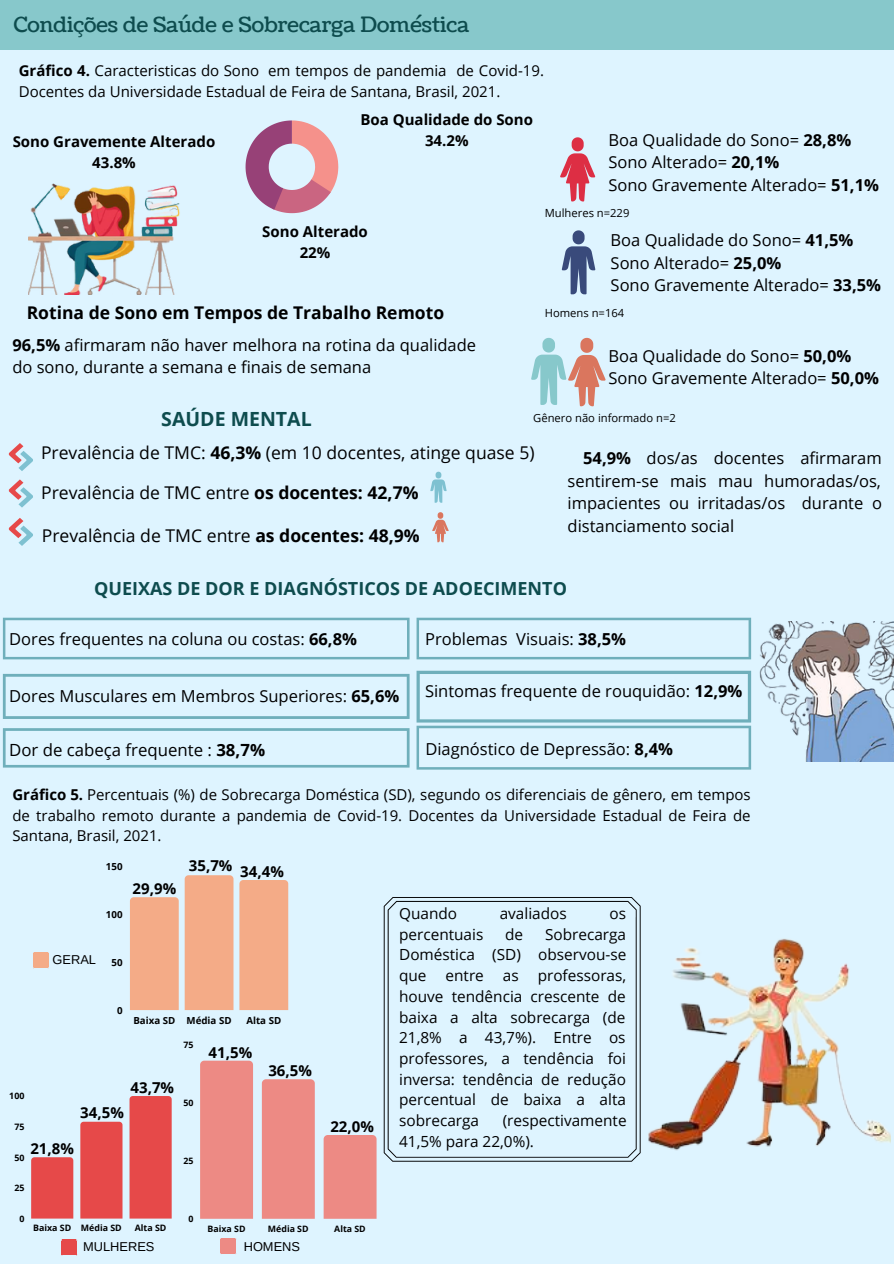
<style>
.page{position:relative;width:894px;height:1264px;background:#fff}
.page>*{position:absolute;margin:0;border:0;box-sizing:border-box;transform-origin:0 0}
.t1{font:21px "Coustard";color:#0e4c4e}
.t2{font:700 19.5px "Open Sans";color:#0e4c4e}
.t3{font:700 18px "Open Sans";color:#0e4c4e}
.t4{font:17.55px "Open Sans";color:#000}
.t5{font:700 17.55px "Open Sans";color:#000}
.t6{font:16.8px "Open Sans";color:#000}
.t7{font:16.5px/22.5px "Open Sans";color:#000}
.t8{font:15.3px/20.7px "Open Sans";color:#000;text-align:justify}
.t9{font:15px/20.4px "Open Sans";color:#000;text-align:justify}
.t10{font:700 15px "Open Sans";color:#000}
.t11{font:12.9px "Arimo";color:#000}
.t12{font:11.25px "Open Sans";color:#000}
.t13{font:700 9.75px "Open Sans";color:#000}
.t14{font:700 8.85px "Open Sans";color:#000}
.s1{font-weight:700}
</style>
<div class="page">
<div style="left:0;top:0;width:893px;height:1263px;background:#def4ff"></div>
<div style="left:0;top:0;width:893px;height:50px;background:#87c8cb"></div>
<svg style="left:220px;top:1238px;width:16px;height:16px"></svg>
<svg style="left:61px;top:1239px;width:16px;height:16px"></svg>
<svg style="left:33px;top:952px;width:16px;height:16px"></svg>
<svg style="left:245px;top:120px;width:93px;height:93px"></svg>
<svg style="left:560px;top:137px;width:35px;height:64px"></svg>
<img style="left:29px;top:183px;width:151px;height:111px">
<svg style="left:531px;top:338px;width:74px;height:68px"></svg>
<svg style="left:383px;top:897px;width:257px;height:264px"></svg>
<div style="left:130px;top:897px;width:49px;height:113px;background:#f4ab87"></div>
<div style="left:185px;top:875px;width:48px;height:135px;background:#f4ab87"></div>
<div style="left:239px;top:880px;width:49px;height:130px;background:#f4ab87"></div>
<div style="left:31px;top:1157px;width:42px;height:61px;background:#e64949"></div>
<div style="left:80px;top:1121px;width:42px;height:97px;background:#e64949"></div>
<div style="left:129px;top:1096px;width:43px;height:122px;background:#e64949"></div>
<div style="left:200px;top:1060px;width:53px;height:158px;background:#ed8a84"></div>
<div style="left:262px;top:1079px;width:53px;height:139px;background:#ed8a84"></div>
<div style="left:323px;top:1135px;width:53px;height:83px;background:#ed8a84"></div>
<img style="left:648px;top:938px;width:242px;height:213px">
<svg style="left:561px;top:230px;width:34px;height:64px"></svg>
<img style="left:751px;top:621px;width:142px;height:140px">
<svg style="left:3px;top:674px;width:406px;height:45px"></svg>
<svg style="left:3px;top:728px;width:406px;height:39px"></svg>
<svg style="left:3px;top:617px;width:406px;height:42px"></svg>
<svg style="left:416px;top:617px;width:335px;height:42px"></svg>
<svg style="left:416px;top:670px;width:335px;height:99px"></svg>
<svg style="left:430px;top:471px;width:16px;height:32px"></svg>
<svg style="left:432px;top:512px;width:16px;height:30px"></svg>
<svg style="left:9px;top:443px;width:24px;height:28px"></svg>
<svg style="left:9px;top:479px;width:24px;height:28px"></svg>
<svg style="left:9px;top:518px;width:24px;height:28px"></svg>
<p class="t1" style="left:14px;top:11px;width:457px">Condições de Saúde e Sobrecarga Doméstica</p>
<p class="t9" style="left:19px;top:60px;width:526px"><span class="s1">Gráfico 4.</span> Caracteristicas do Sono em tempos de pandemia de Covid-19.<br>Docentes da Universidade Estadual de Feira de Santana, Brasil, 2021.</p>
<p class="t10" style="left:13px;top:131px;width:204px">Sono Gravemente Alterado</p>
<p class="t10" style="left:92px;top:152px;width:45px">43.8%</p>
<p class="t10" style="left:360px;top:109px;width:174px">Boa Qualidade do Sono</p>
<p class="t10" style="left:425px;top:130px;width:45px">34.2%</p>
<p class="t7" style="left:608px;top:128px;width:244px">Boa Qualidade do Sono= <span class="s1">28,8%</span></p>
<p class="t7" style="left:608px;top:150px;width:172px">Sono Alterado= <span class="s1">20,1%</span></p>
<p class="t7" style="left:608px;top:173px;width:272px">Sono Gravemente Alterado= <span class="s1">51,1%</span></p>
<p class="t10" style="left:262px;top:220px;width:107px">Sono Alterado</p>
<p class="t10" style="left:300px;top:241px;width:32px">22%</p>
<p class="t5" style="left:27px;top:300px;width:419px">Rotina de Sono em Tempos de Trabalho Remoto</p>
<p class="t7" style="left:12px;top:333px;width:465px"><span class="s1">96,5%</span> afirmaram não haver melhora na rotina da qualidade do sono, durante a semana e finais de semana</p>
<p class="t2" style="left:161px;top:405px;width:152px">SAÚDE MENTAL</p>
<p class="t12" style="left:544px;top:205px;width:86px">Mulheres n=229</p>
<p class="t7" style="left:610px;top:229px;width:244px">Boa Qualidade do Sono= <span class="s1">41,5%</span></p>
<p class="t7" style="left:610px;top:251px;width:172px">Sono Alterado= <span class="s1">25,0%</span></p>
<p class="t7" style="left:610px;top:274px;width:272px">Sono Gravemente Alterado= <span class="s1">33,5%</span></p>
<p class="t12" style="left:544px;top:304px;width:81px">Homens n=164</p>
<p class="t7" style="left:608px;top:344px;width:244px">Boa Qualidade do Sono= <span class="s1">50,0%</span></p>
<p class="t7" style="left:608px;top:366px;width:272px">Sono Gravemente Alterado= <span class="s1">50,0%</span></p>
<p class="t12" style="left:533px;top:409px;width:144px">Gênero não informado n=2</p>
<p class="t4" style="left:41px;top:440px;width:495px">Prevalência de TMC: <span class="s1">46,3%</span> (em 10 docentes, atinge quase 5)</p>
<p class="t4" style="left:41px;top:480px;width:379px">Prevalência de TMC entre <span class="s1">os docentes: 42,7%</span></p>
<p class="t4" style="left:42px;top:523px;width:379px">Prevalência de TMC entre <span class="s1">as docentes: 48,9%</span></p>
<p class="t7" style="left:567px;top:446px;width:316px;text-align:justify;text-indent:16px"><span class="s1">54,9%</span> dos/as docentes afirmaram sentirem-se mais mau humoradas/os, impacientes ou irritadas/os durante o distanciamento social</p>
<p class="t3" style="left:94px;top:576px;width:474px">QUEIXAS DE DOR E DIAGNÓSTICOS DE ADOECIMENTO</p>
<p class="t7" style="left:9px;top:627px;width:349px">Dores frequentes na coluna ou costas: <span class="s1">66,8%</span></p>
<p class="t7" style="left:9px;top:684px;width:391px">Dores Musculares em Membros Superiores: <span class="s1">65,6%</span></p>
<p class="t7" style="left:425px;top:627px;width:202px">Problemas Visuais: <span class="s1">38,5%</span></p>
<p class="t7" style="left:425px;top:679px;width:319px">Sintomas frequente de rouquidão: <span class="s1">12,9%</span></p>
<p class="t6" style="left:9px;top:737px;width:257px">Dor de cabeça frequente : <span class="s1">38,7%</span></p>
<p class="t7" style="left:425px;top:737px;width:249px">Diagnóstico de Depressão: <span class="s1">8,4%</span></p>
<p class="t9" style="left:12px;top:784px;width:739px"><span class="s1">Gráfico 5.</span> Percentuais (%) de Sobrecarga Doméstica (SD), segundo os diferenciais de gênero, em tempos de trabalho remoto durante a pandemia de Covid-19. Docentes da Universidade Estadual de Feira de Santana, Brasil, 2021.</p>
<p class="t13" style="left:106px;top:860px;width:18px">150</p>
<p class="t13" style="left:106px;top:907px;width:18px">100</p>
<p class="t10" style="left:133px;top:878px;width:45px">29,9%</p>
<p class="t10" style="left:189px;top:855px;width:45px">35,7%</p>
<p class="t10" style="left:240px;top:861px;width:45px">34,4%</p>
<p class="t11" style="left:53px;top:952px;width:45px">GERAL</p>
<p class="t13" style="left:111px;top:955px;width:13px">50</p>
<p class="t13" style="left:117px;top:1003px;width:7px">0</p>
<p class="t13" style="left:133px;top:1013px;width:43px">Baixa SD</p>
<p class="t13" style="left:186px;top:1013px;width:46px">Média SD</p>
<p class="t13" style="left:246px;top:1013px;width:36px">Alta SD</p>
<p class="t14" style="left:183px;top:1038px;width:12px">75</p>
<p class="t10" style="left:208px;top:1041px;width:45px">41,5%</p>
<p class="t10" style="left:268px;top:1060px;width:45px">36,5%</p>
<p class="t10" style="left:130px;top:1076px;width:45px">43,7%</p>
<p class="t14" style="left:9px;top:1089px;width:17px">100</p>
<p class="t14" style="left:14px;top:1120px;width:12px">75</p>
<p class="t14" style="left:14px;top:1151px;width:12px">50</p>
<p class="t14" style="left:14px;top:1181px;width:12px">25</p>
<p class="t14" style="left:19px;top:1212px;width:7px">0</p>
<p class="t10" style="left:80px;top:1101px;width:45px">34,5%</p>
<p class="t10" style="left:30px;top:1138px;width:45px">21,8%</p>
<p class="t14" style="left:183px;top:1096px;width:12px">50</p>
<p class="t14" style="left:183px;top:1154px;width:12px">25</p>
<p class="t14" style="left:188px;top:1212px;width:7px">0</p>
<p class="t10" style="left:330px;top:1115px;width:45px">22,0%</p>
<p class="t14" style="left:33px;top:1221px;width:40px">Baixa SD</p>
<p class="t14" style="left:81px;top:1221px;width:42px">Média SD</p>
<p class="t14" style="left:135px;top:1221px;width:33px">Alta SD</p>
<p class="t14" style="left:207px;top:1222px;width:39px">Baixa SD</p>
<p class="t14" style="left:268px;top:1222px;width:42px">Média SD</p>
<p class="t14" style="left:334px;top:1222px;width:33px">Alta SD</p>
<p class="t11" style="left:83px;top:1239px;width:73px">MULHERES</p>
<p class="t11" style="left:244px;top:1238px;width:58px">HOMENS</p>
<p class="t8" style="left:399px;top:902px;width:59px">Quando</p>
<p class="t8" style="left:499px;top:902px;width:69px">avaliados</p>
<p class="t8" style="left:609px;top:902px;width:18px">os</p>
<p class="t8" style="left:399px;top:923px;width:86px">percentuais</p>
<p class="t8" style="left:505px;top:923px;width:20px">de</p>
<p class="t8" style="left:399px;top:923px;width:228px;text-indent:146px">Sobrecarga Doméstica (SD) observou-se que entre as professoras, houve tendência crescente de baixa a alta sobrecarga (de 21,8% a 43,7%). Entre os professores, a tendência foi inversa: tendência de redução percentual de baixa a alta sobrecarga</p>
<p class="t8" style="left:399px;top:1109px;width:229px;text-indent:103px">(respectivamente<br>41,5% para 22,0%).</p>
</div>
